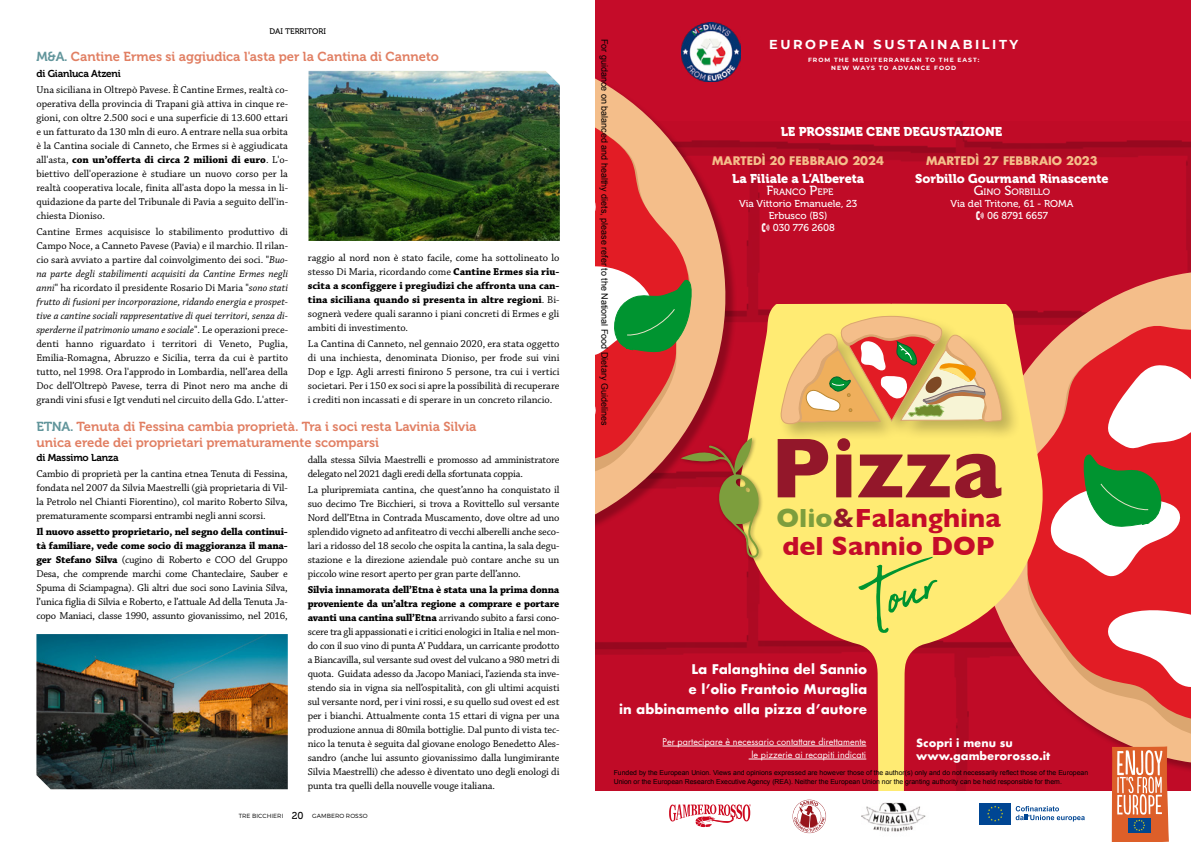
<style>
.page{position:relative;width:1191px;height:842px;background:#fff}
.page>*{position:absolute;margin:0;border:0;box-sizing:border-box;transform-origin:0 0}
.t1{font:700 86.2px "Gill Sans";color:#93172a}
.t2{font:80.5px "Abuget";color:#009430}
.t3{font:700 26.8px/28px "Gill Sans";color:#c50c29}
.t4{font:13px/16px "Museo 700";color:#e17f63}
.t5{font:700 13px/20px "Futura";color:#fff;text-align:right}
.t6{font:700 12.9px "Montserrat";letter-spacing:.2em;color:#fff}
.t7{font:12.6px "Museo 900";color:#fff}
.t8{font:700 11.6px "Futura Std";color:#f4be8a}
.t9{font:700 11px/13px "Futura";color:#fff}
.t10{font:10.5px/14px "Chaparral Pro";letter-spacing:-.01em;color:#000;text-align:justify}
.t11{font:10px/12px "Museo 500";color:#fff}
.t12{font:10px "Museo 700";letter-spacing:-.02em;color:#000}
.t13{font:9.2px "Museo 500";color:#fff}
.t14{font:9px "Arial";color:#000}
.t15{font:9px/13px "Futura";color:#fff;text-align:right}
.t16{font:8px "Museo 500";color:#000}
.t17{font:6.9px/8.4px "Arial";color:#000}
.t18{font:700 6.1px/8.7px "Montserrat";letter-spacing:.17em;color:#fff;text-align:center}
.t19{font:300 6px "Montserrat";letter-spacing:.01em;color:#000}
.s1{color:#61959b}
.s2{font-weight:700}
.s3{font-style:italic}
.s4{font-family:"Museo 500";font-weight:400;font-size:10px}
.s5{font-size:13.2px}
.s6{color:#7d9e3d}
.s7{color:#93172a}
</style>
<div class="page">
<img style="left:308px;top:71px;width:252px;height:170px">
<img style="left:36px;top:634px;width:252px;height:155px">
<div style="left:595px;top:0;width:596px;height:842px;background:#c50c29"></div>
<img style="left:595px;top:122px;width:596px;height:624px">
<svg style="left:943px;top:235px;width:248px;height:79px"></svg>
<svg style="left:1046px;top:728px;width:145px;height:18px;fill:#f4be8a"></svg>
<svg style="left:1046px;top:314px;width:145px;height:414px;background:#e45f4f"></svg>
<svg style="left:1107px;top:608px;width:84px;height:80px;background:#f3a7a9"></svg>
<svg style="left:595px;top:22px;width:165px;height:557px"></svg>
<svg style="left:595px;top:95px;width:100px;height:430px"></svg>
<svg style="left:595px;top:93px;width:98px;height:414px;background:#e26352"></svg>
<svg style="left:595px;top:141px;width:8px;height:87px"></svg>
<svg style="left:595px;top:387px;width:1px;height:80px"></svg>
<svg style="left:595px;top:265px;width:99px;height:92px;background:#8d976b"></svg>
<svg style="left:736px;top:304px;width:154px;height:442px;fill:#ffeb73"></svg>
<svg style="left:890px;top:304px;width:156px;height:442px;fill:#ffeb73"></svg>
<div style="left:868px;top:304px;width:51px;height:310px;background:#ffeb73"></div>
<div style="left:777px;top:312px;width:244px;height:131px;background:#000;opacity:.25"></div>
<svg style="left:778px;top:315px;width:224px;height:111px;background:#e6b976"></svg>
<svg style="left:1044px;top:362px;width:147px;height:215px;background:#d17f74"></svg>
<img style="left:681px;top:23px;width:59px;height:59px">
<svg style="left:595px;top:746px;width:596px;height:96px"></svg>
<img style="left:856px;top:796px;width:74px;height:42px">
<div style="left:678px;top:435px;width:85px;height:127px;background:#000;opacity:.35"></div>
<svg style="left:680px;top:438px;width:80px;height:120px"></svg>
<svg style="left:762px;top:223px;width:7px;height:9px"></svg>
<svg style="left:976px;top:211px;width:8px;height:9px"></svg>
<p class="t16" style="left:269px;top:27px;width:58px">DAI TERRITORI</p>
<p class="t4" style="left:37px;top:48px;width:404px"><span class="s1">M&amp;A.</span> Cantine Ermes si aggiudica l'asta per la Cantina di Canneto</p>
<p class="t12" style="left:36px;top:68px;width:86px">di Gianluca Atzeni</p>
<p class="t10" style="left:36px;top:83px;width:253px">Una siciliana in Oltrepò Pavese. È Cantine Ermes, realtà co&shy;operativa della provincia di Trapani già attiva in cinque re&shy;gioni, con oltre 2.500 soci e una superficie di 13.600 ettari e un fatturato da 130 mln di euro. A entrare nella sua orbita è la Cantina sociale di Canneto, che Ermes si è aggiudicata all'asta, <span class="s2">con un’offerta di circa 2 milioni di euro</span>. L'o&shy;biettivo dell'operazione è studiare un nuovo corso per la realtà cooperativa locale, finita all'asta dopo la messa in li&shy;quidazione da parte del Tribunale di Pavia a seguito dell'in&shy;chiesta Dioniso.</p>
<p class="t10" style="left:36px;top:225px;width:253px">Cantine Ermes acquisisce lo stabilimento produttivo di Campo Noce, a Canneto Pavese (Pavia) e il marchio. Il rilan&shy;cio sarà avviato a partire dal coinvolgimento dei soci. "<span class="s3">Buo&shy;na parte degli stabilimenti acquisiti da Cantine Ermes negli anni</span>" ha ricordato il presidente Rosario Di Maria "<span class="s3">sono stati frutto di fusioni per incorporazione, ridando energia e prospet&shy;tive a cantine sociali rappresentative di quei territori, senza di&shy;sperderne il patrimonio umano e sociale</span>". Le operazioni prece&shy;denti hanno riguardato i territori di Veneto, Puglia, Emilia-Romagna, Abruzzo e Sicilia, terra da cui è partito tutto, nel 1998. Ora l'approdo in Lombardia, nell’area della Doc dell’Oltrepò Pavese, terra di Pinot nero ma anche di grandi vini sfusi e Igt venduti nel circuito della Gdo. L'atter-</p>
<p class="t10" style="left:308px;top:251px;width:253px">raggio al nord non è stato facile, come ha sottolineato lo stesso Di Maria, ricordando come <span class="s2">Cantine Ermes sia riu&shy;scita a sconfiggere i pregiudizi che affronta una can&shy;tina siciliana quando si presenta in altre regioni</span>. Bi&shy;sognerà vedere quali saranno i piani concreti di Ermes e gli ambiti di investimento.</p>
<p class="t10" style="left:308px;top:337px;width:253px">La Cantina di Canneto, nel gennaio 2020, era stata oggetto di una inchiesta, denominata Dioniso, per frode sui vini Dop e Igp. Agli arresti finirono 5 persone, tra cui i vertici societari. Per i 150 ex soci si apre la possibilità di recuperare i crediti non incassati e di sperare in un concreto rilancio.</p>
<p class="t4" style="left:37px;top:418px;width:441px"><span class="s1">ETNA.</span> Tenuta di Fessina cambia proprietà. Tra i soci resta Lavinia Silvia unica erede dei proprietari prematuramente scomparsi</p>
<p class="t12" style="left:36px;top:452px;width:84px">di Massimo Lanza</p>
<p class="t10" style="left:36px;top:467px;width:253px">Cambio di proprietà per la cantina etnea Tenuta di Fessina, fondata nel 2007 da Silvia Maestrelli (già proprietaria di Vil&shy;la Petrolo nel Chianti Fiorentino), col marito Roberto Silva, prematuramente scomparsi entrambi negli anni scorsi.</p>
<p class="t10" style="left:36px;top:525px;width:253px"><span class="s2">Il nuovo assetto proprietario, nel segno della continui&shy;tà familiare, vede come socio di maggioranza il mana&shy;ger Stefano Silva</span> (cugino di Roberto e COO del Gruppo Desa, che comprende marchi come Chanteclaire, Sauber e Spuma di Sciampagna). Gli altri due soci sono Lavinia Silva, l’unica figlia di Silvia e Roberto, e l’attuale Ad della Tenuta Ja&shy;copo Maniaci, classe 1990, assunto giovanissimo, nel 2016,</p>
<p class="t10" style="left:308px;top:453px;width:253px">dalla stessa Silvia Maestrelli e promosso ad amministratore delegato nel 2021 dagli eredi della sfortunata coppia.</p>
<p class="t10" style="left:308px;top:483px;width:253px">La pluripremiata cantina, che quest’anno ha conquistato il suo decimo Tre Bicchieri, si trova a Rovittello sul versante Nord dell’Etna in Contrada Muscamento, dove oltre ad uno splendido vigneto ad anfiteatro di vecchi alberelli anche seco&shy;lari a ridosso del 18 secolo che ospita la cantina, la sala degu&shy;stazione e la direzione aziendale può contare anche su un piccolo wine resort aperto per gran parte dell’anno.</p>
<p class="t10" style="left:308px;top:583px;width:253px"><span class="s2">Silvia innamorata dell’Etna è stata una la prima donna proveniente da un’altra regione a comprare e portare avanti una cantina sull’Etna</span> arrivando subito a farsi cono&shy;scere tra gli appassionati e i critici enologici in Italia e nel mon&shy;do con il suo vino di punta A’ Puddara, un carricante prodotto a Biancavilla, sul versante sud ovest del vulcano a 980 metri di quota. Guidata adesso da Jacopo Maniaci, l’azienda sta inve&shy;stendo sia in vigna sia nell’ospitalità, con gli ultimi acquisti sul versante nord, per i vini rossi, e su quello sud ovest ed est per i bianchi. Attualmente conta 15 ettari di vigna per una produzione annua di 80mila bottiglie. Dal punto di vista tec&shy;nico la tenuta è seguita dal giovane enologo Benedetto Ales&shy;sandro (anche lui assunto giovanissimo dalla lungimirante Silvia Maestrelli) che adesso è diventato uno degli enologi di punta tra quelli della nouvelle vouge italiana.</p>
<p class="t19" style="left:239px;top:812px;width:130px">TRE BICCHIERI <span class="s4">20</span> GAMBERO ROSSO</p>
<p class="t14" style="left:610px;top:39px;width:388px;rotate:90deg">For guidance on balanced and healthy diets, please refer to the National Food Dietary Guidelines</p>
<p class="t6" style="left:769px;top:35px;width:250px">EUROPEAN SUSTAINABILITY</p>
<p class="t18" style="left:808px;top:55px;width:173px">FROM THE MEDITERRANEAN TO THE EAST:<br>NEW WAYS TO ADVANCE FOOD</p>
<p class="t7" style="left:781px;top:125px;width:223px">LE PROSSIME CENE DEGUSTAZIONE</p>
<p class="t8" style="left:712px;top:153px;width:173px">MARTEDÌ 20 FEBBRAIO 2024</p>
<p class="t7" style="left:732px;top:172px;width:134px">La Filiale a L’Albereta</p>
<p class="t13" style="left:766px;top:187px;width:68px"><span class="s5">F</span>RANCO <span class="s5">P</span>EPE</p>
<p class="t11" style="left:739px;top:198px;width:120px">Via Vittorio Emanuele, 23</p>
<p class="t11" style="left:769px;top:210px;width:60px">Erbusco (BS)</p>
<p class="t11" style="left:773px;top:222px;width:64px">030 776 2608</p>
<p class="t8" style="left:926px;top:153px;width:173px">MARTEDÌ 27 FEBBRAIO 2023</p>
<p class="t7" style="left:915px;top:172px;width:195px">Sorbillo Gourmand Rinascente</p>
<p class="t13" style="left:973px;top:187px;width:78px"><span class="s5">G</span>INO <span class="s5">S</span>ORBILLO</p>
<p class="t11" style="left:987px;top:198px;width:88px;text-indent:-37px">Via del Tritone, 61 - ROMA<br>06 8791 6657</p>
<h1 class="t1" style="left:770px;top:400px;width:232px">Pizza</h1>
<h3 class="t3" style="left:776px;top:503px;width:226px"><span class="s6">Olio</span><span class="s7">&amp;</span>Falanghina del Sannio DOP</h3>
<h2 class="t2" style="left:850px;top:562px;width:76px;rotate:-18deg">Tour</h2>
<p class="t5" style="left:619px;top:659px;width:249px">La Falanghina del Sannio<br>e l’olio Frantoio Muraglia<br>in abbinamento alla pizza d’autore</p>
<p class="t15" style="left:662px;top:735px;width:205px">Per partecipare è necessario contattare direttamente le pizzerie ai recapiti indicati</p>
<p class="t9" style="left:916px;top:736px;width:136px">Scopri i menu su www.gamberorosso.it</p>
<p class="t17" style="left:614px;top:769px;width:476px">Funded by the European Union. Views and opinions expressed are however those of the author(s) only and do not necessarily reflect those of the European<br>Union or the European Research Executive Agency (REA). Neither the European Union nor the granting authority can be held responsible for them.</p>
</div>
